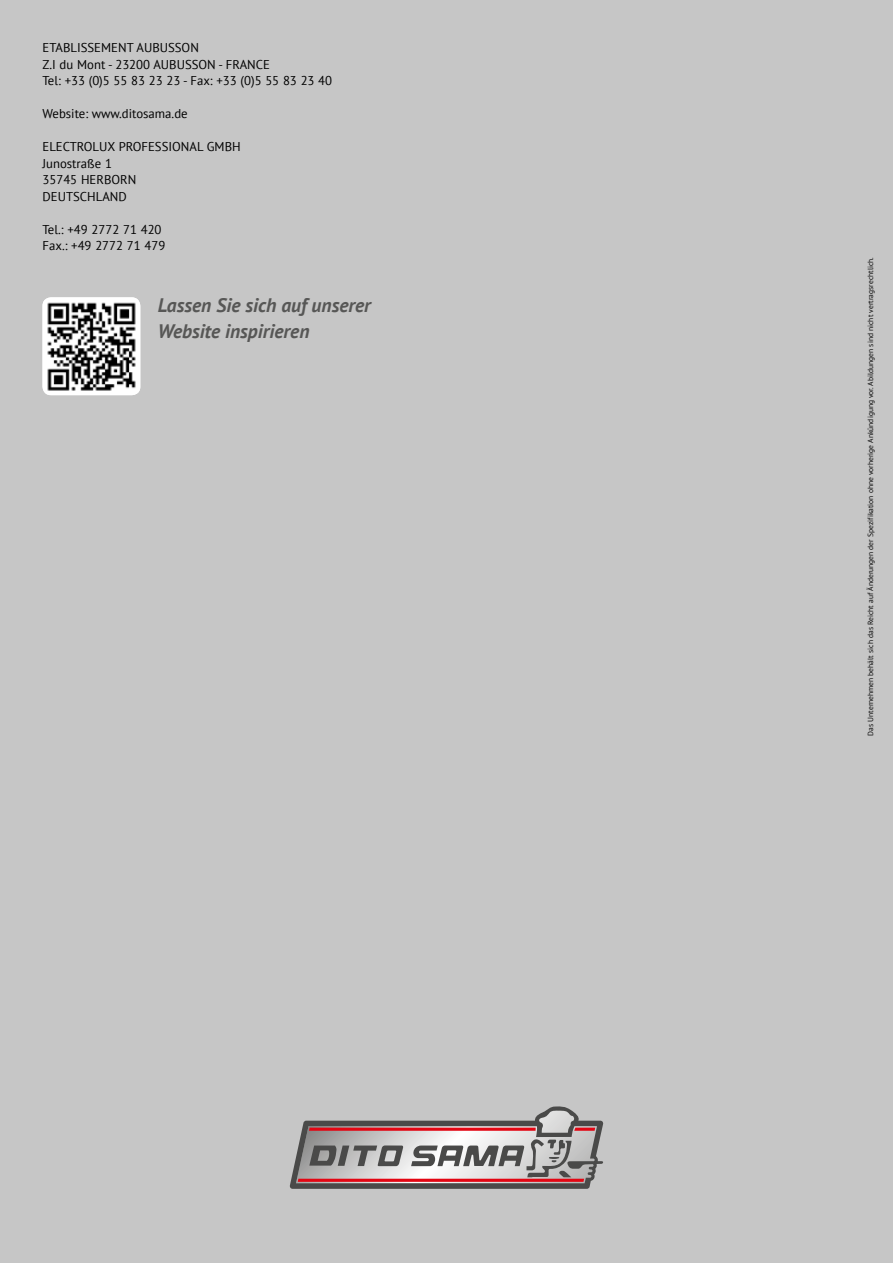
<style>
.page{position:relative;width:893px;height:1263px;background:#c6c6c6}
.page>*{position:absolute;margin:0;border:0;box-sizing:border-box;transform-origin:0 0}
.t1{font:italic 700 19.5px/25.5px "PT Sans";color:#575756}
.t2{font:12.75px/16.5px "PT Sans";color:#000}
.t3{font:7.5px "PT Sans";color:#000}
</style>
<div class="page">
<svg style="left:290px;top:1106px;width:313px;height:83px"></svg>
<img style="left:43px;top:297px;width:97px;height:98px">
<p class="t2" style="left:43px;top:39px;width:291px">ETABLISSEMENT AUBUSSON<br>Z.I du Mont - 23200 AUBUSSON - FRANCE<br>Tel: +33 (0)5 55 83 23 23 - Fax: +33 (0)5 55 83 23 40</p>
<p class="t2" style="left:43px;top:105px;width:147px">Website: www.ditosama.de</p>
<p class="t2" style="left:43px;top:138px;width:200px">ELECTROLUX PROFESSIONAL GMBH<br>Junostraße 1<br>35745 HERBORN<br>DEUTSCHLAND</p>
<p class="t2" style="left:43px;top:221px;width:124px">Tel.: +49 2772 71 420<br>Fax.: +49 2772 71 479</p>
<h1 class="t1" style="left:158px;top:292px;width:215px">Lassen Sie sich auf unserer<br>Website inspirieren</h1>
<p class="t3" style="left:866px;top:736px;width:480px;rotate:-90deg">Das Unternehmen behält sich das Reicht auf Änderungen der Spezifikation ohne vorherige Ankündigung vor. Abildungen sind nicht vertragsrechtlich.</p>
</div>
